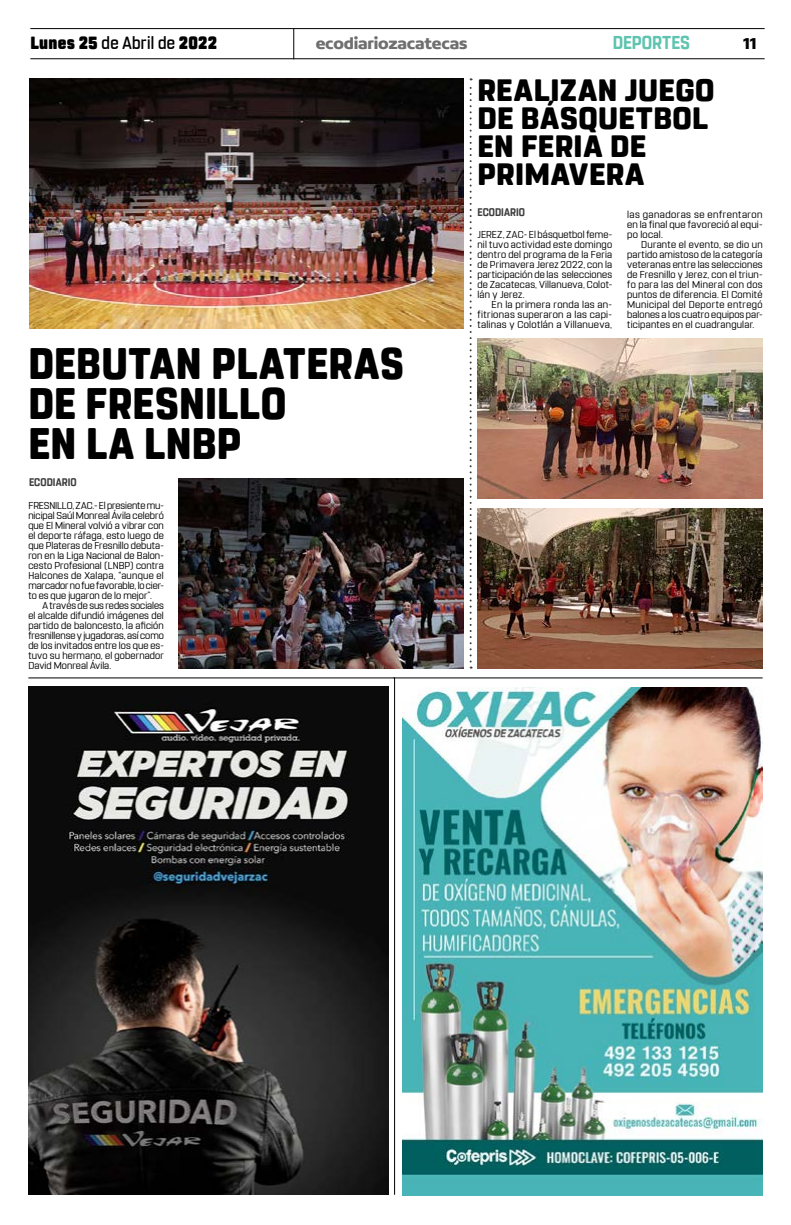
<style>
.page{position:relative;width:791px;height:1225px;background:#fff}
.page>*{position:absolute;margin:0;border:0;box-sizing:border-box;transform-origin:0 0}
.t1{font:800 44px/40px "Rohn Rounded";letter-spacing:.01em;color:#000;scale:.93 1}
.t2{font:800 30.8px/28px "Rohn Rounded";letter-spacing:.015em;color:#000}
.t3{font:700 18.6px "Rohn Rounded";color:#5ec4af;scale:.91 1}
.t4{font:900 17.6px "Rohn Rounded";letter-spacing:.015em;color:#000;scale:.91 1}
.t5{font:700 16.9px "Concord";letter-spacing:-.01em;color:#706f6f}
.t6{font:700 16.9px "Concord";color:#000}
.t7{font:700 11px "Rohn Rounded";letter-spacing:.005em;color:#3d3d3d;scale:.91 1}
.t8{font:10px/10px "Rohn Rounded";letter-spacing:.015em;color:#000;text-align:justify}
.s1{font-weight:500}
</style>
<div class="page">
<hr style="left:30px;top:28px;width:735px;height:1px;background:#000">
<hr style="left:30px;top:58px;width:735px;height:1px;background:#000">
<hr style="left:293px;top:29px;width:1px;height:30px;background:#000">
<svg style="left:470px;top:78px;width:2px;height:590px"></svg>
<svg style="left:28px;top:677px;width:368px;height:518px"></svg>
<img style="left:29px;top:687px;width:360px;height:507px">
<img style="left:403px;top:687px;width:360px;height:509px">
<hr style="left:393px;top:677px;width:370px;height:1px;background:#000">
<img style="left:178px;top:478px;width:285px;height:190px">
<img style="left:29px;top:78px;width:434px;height:250px">
<img style="left:477px;top:338px;width:286px;height:160px">
<img style="left:477px;top:508px;width:286px;height:160px">
<h3 class="t4" style="left:30px;top:33px;width:207px">Lunes 25 <span class="s1">de Abril de</span> 2022</h3>
<h3 class="t5" style="left:316px;top:33px;width:153px">ecodiariozacatecas</h3>
<h3 class="t3" style="left:613px;top:32px;width:86px">DEPORTES</h3>
<h3 class="t6" style="left:743px;top:33px;width:15px">11</h3>
<h2 class="t2" style="left:477px;top:76px;width:239px">REALIZAN JUEGO<br>DE BÁSQUETBOL<br>EN FERIA DE<br>PRIMAVERA</h2>
<h1 class="t1" style="left:28px;top:344px;width:405px">DEBUTAN PLATERAS<br>DE FRESNILLO<br>EN LA LNBP</h1>
<p class="t7" style="left:29px;top:476px;width:54px">ECODIARIO</p>
<p class="t8" style="left:28px;top:500px;width:137px">FRESNILLO, ZAC.- El presiente mu&shy;nicipal Saúl Monreal Ávila celebró que El Mineral volvió a vibrar con el deporte ráfaga, esto luego de que Plateras de Fresnillo debuta&shy;ron en la Liga Nacional de Balon&shy;cesto Profesional (LNBP) contra Halcones de Xalapa, “aunque el marcador no fue favorable, lo cier&shy;to es que jugaron de lo mejor”.</p>
<p class="t8" style="left:28px;top:600px;width:137px;text-indent:14px">A través de sus redes sociales el alcalde difundió imágenes del partido de baloncesto, la afición fresnillense y jugadoras, así como de los invitados entre los que es&shy;tuvo su hermano, el gobernador David Monreal Ávila.</p>
<p class="t7" style="left:477px;top:206px;width:54px">ECODIARIO</p>
<p class="t8" style="left:627px;top:210px;width:137px">las ganadoras se enfrentaron en la final que favoreció al equi&shy;po local.</p>
<p class="t8" style="left:627px;top:240px;width:137px;text-indent:14px">Durante el evento, se dio un partido amistoso de la categoría veteranas entre las selecciones de Fresnillo y Jerez, con el triun&shy;fo para las del Mineral con dos puntos de diferencia. El Comité Municipal del Deporte entregó balones a los cuatro equipos par&shy;ticipantes en el cuadrangular.</p>
<p class="t8" style="left:477px;top:230px;width:136px">JEREZ, ZAC- El básquetbol feme&shy;nil tuvo actividad este domingo dentro del programa de la Feria de Primavera Jerez 2022, con la participación de las selecciones de Zacatecas, Villanueva, Colot&shy;lán y Jerez.</p>
<p class="t8" style="left:477px;top:300px;width:136px;text-indent:14px">En la primera ronda las an&shy;fitrionas superaron a las capi&shy;talinas y Colotlán a Villanueva,</p>
</div>
